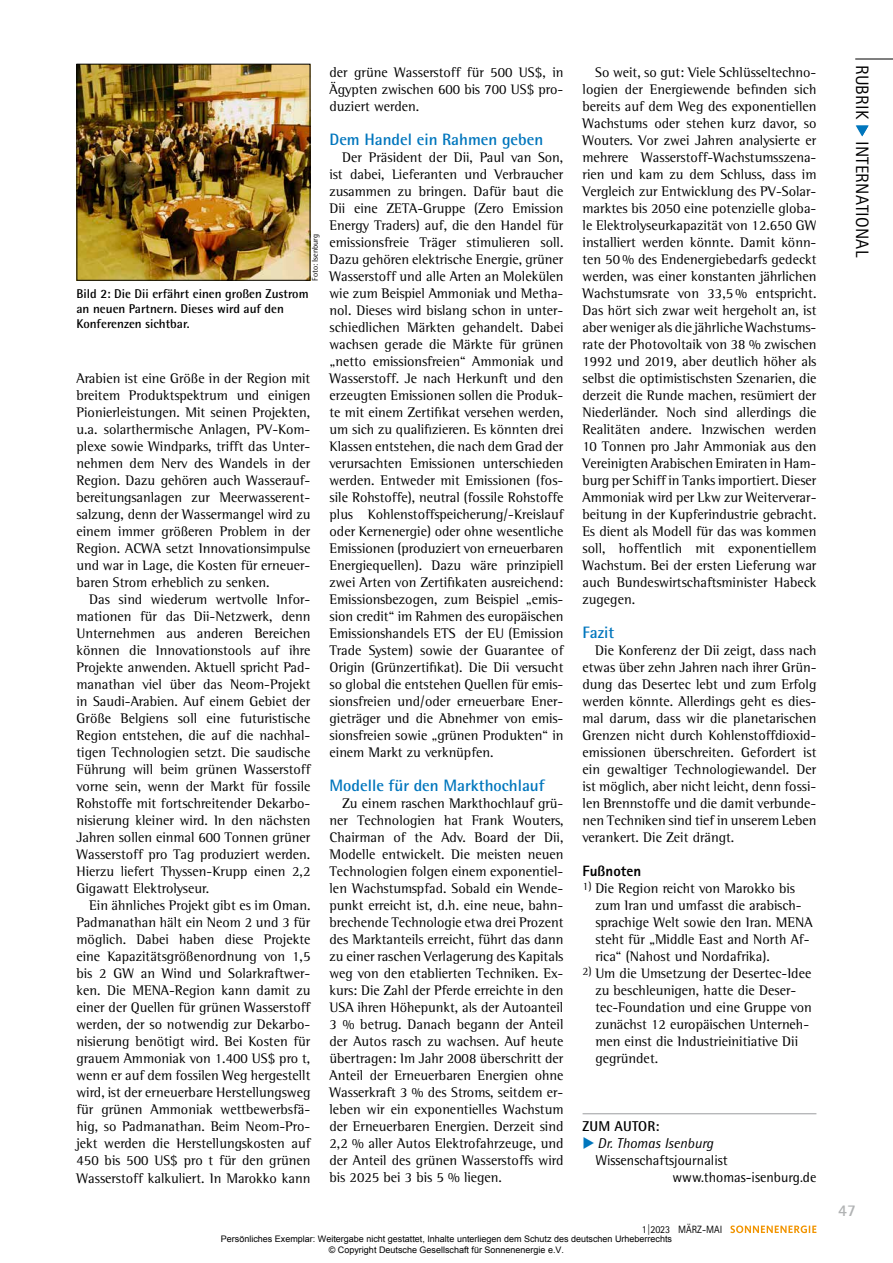
<style>
.page{position:relative;width:893px;height:1263px;background:#fff}
.page>*{position:absolute;margin:0;border:0;box-sizing:border-box;transform-origin:0 0}
.t1{font:18px "Rotis Sans Serif Std";letter-spacing:.01em;color:#000}
.t2{font:700 16.5px "Rotis Semi Sans Std";color:#0076bd}
.t3{font:700 16.5px "Rotis Semi Sans Std";color:#b1b3b4}
.t4{font:800 15px "Rotis Sans Serif Std";color:#000}
.t5{font:14.25px/17px "Rotis Semi Serif Std";color:#000;text-align:justify}
.t6{font:14.25px "Rotis Semi Sans Std";color:#000}
.t7{font:italic 14.25px "Rotis Semi Sans Std";color:#000}
.t8{font:700 14.25px "Rotis Semi Sans Std";letter-spacing:.01em;color:#000}
.t9{font:700 12.75px/15px "Rotis Semi Sans Std";color:#000}
.t10{font:10.65px "Rotis Sans Serif Std";color:#000;scale:.95 1}
.t11{font:9px/10.8px "Arial";color:#000;text-align:center}
.t12{font:8.25px "Rotis Semi Sans Std";color:#000}
.s1{color:#0076bd}
</style>
<div class="page">
<svg style="left:730px;top:1225px;width:86px;height:8px"></svg>
<hr style="left:855px;top:59px;width:38px;height:1px;background:#000">
<hr style="left:583px;top:1113px;width:233px;height:1px;background:#9c9d9f">
<svg style="left:856px;top:125px;width:13px;height:12px"></svg>
<img style="left:78px;top:66px;width:230px;height:213px">
<div style="left:76px;top:64px;width:234px;height:217px;border:1px solid #000"></div>
<p class="t12" style="left:310px;top:281px;width:48px;rotate:-90deg">Foto: Isenburg</p>
<p class="t9" style="left:76px;top:286px;width:234px">Bild 2: Die Dii erfährt einen großen Zustrom an neuen Partnern. Dieses wird auf den<br>Konferenzen sichtbar.</p>
<p class="t5" style="left:77px;top:369px;width:235px">Arabien ist eine Größe in der Region mit breitem Produktspektrum und einigen Pionierleistungen. Mit seinen Projekten, u.a. solarthermische Anlagen, PV-Kom&shy;plexe sowie Windparks, trifft das Unter&shy;nehmen dem Nerv des Wandels in der Region. Dazu gehören auch Wasserauf&shy;bereitungsanlagen zur Meerwasserent&shy;salzung, denn der Wassermangel wird zu einem immer größeren Problem in der Region. ACWA setzt Innovationsimpulse und war in Lage, die Kosten für erneuer&shy;baren Strom erheblich zu senken.</p>
<p class="t5" style="left:77px;top:591px;width:235px;text-indent:13px">Das sind wiederum wertvolle Infor&shy;mationen für das Dii-Netzwerk, denn Unternehmen aus anderen Bereichen können die Innovationstools auf ihre Projekte anwenden. Aktuell spricht Pad&shy;manathan viel über das Neom-Projekt in Saudi-Arabien. Auf einem Gebiet der Größe Belgiens soll eine futuristische Region entstehen, die auf die nachhal&shy;tigen Technologien setzt. Die saudische Führung will beim grünen Wasserstoff vorne sein, wenn der Markt für fossile Rohstoffe mit fortschreitender Dekarbo&shy;nisierung kleiner wird. In den nächsten Jahren sollen einmal 600 Tonnen grüner Wasserstoff pro Tag produziert werden.<br>Hierzu liefert Thyssen-Krupp einen 2,2<br>Gigawatt Elektrolyseur.</p>
<p class="t5" style="left:77px;top:897px;width:235px;text-indent:13px">Ein ähnliches Projekt gibt es im Oman.<br>Padmanathan hält ein Neom 2 und 3 für möglich. Dabei haben diese Projekte eine Kapazitätsgrößenordnung von 1,5 bis 2 GW an Wind und Solarkraftwer&shy;ken. Die MENA-Region kann damit zu einer der Quellen für grünen Wasserstoff werden, der so notwendig zur Dekarbo&shy;nisierung benötigt wird. Bei Kosten für grauem Ammoniak von 1.400 US$ pro t, wenn er auf dem fossilen Weg hergestellt wird, ist der erneuerbare Herstellungsweg für grünen Ammoniak wettbewerbsfä&shy;hig, so Padmanathan. Beim Neom-Pro&shy;jekt werden die Herstellungskosten auf 450 bis 500 US$ pro t für den grünen Wasserstoff kalkuliert. In Marokko kann</p>
<p class="t5" style="left:330px;top:64px;width:235px">der grüne Wasserstoff für 500 US$, in Ägypten zwischen 600 bis 700 US$ pro&shy;duziert werden.</p>
<p class="t2" style="left:330px;top:129px;width:215px">Dem Handel ein Rahmen geben</p>
<p class="t5" style="left:330px;top:148px;width:235px;text-indent:13px">Der Präsident der Dii, Paul van Son, ist dabei, Lieferanten und Verbraucher zusammen zu bringen. Dafür baut die Dii eine ZETA-Gruppe (Zero Emission Energy Traders) auf, die den Handel für emissionsfreie Träger stimulieren soll.<br>Dazu gehören elektrische Energie, grüner Wasserstoff und alle Arten an Molekülen wie zum Beispiel Ammoniak und Metha&shy;nol. Dieses wird bislang schon in unter&shy;schiedlichen Märkten gehandelt. Dabei wachsen gerade die Märkte für grünen „netto emissionsfreien“ Ammoniak und Wasserstoff. Je nach Herkunft und den erzeugten Emissionen sollen die Produk&shy;te mit einem Zertifikat versehen werden, um sich zu qualifizieren. Es könnten drei Klassen entstehen, die nach dem Grad der verursachten Emissionen unterschieden werden. Entweder mit Emissionen (fos&shy;sile Rohstoffe), neutral (fossile Rohstoffe plus Kohlenstoffspeicherung/-Kreislauf oder Kernenergie) oder ohne wesentliche Emissionen (produziert von erneuerbaren Energiequellen). Dazu wäre prinzipiell zwei Arten von Zertifikaten ausreichend:<br>Emissionsbezogen, zum Beispiel „emis&shy;sion credit“ im Rahmen des europäischen Emissionshandels ETS der EU (Emission Trade System) sowie der Guarantee of Origin (Grünzertifikat). Die Dii versucht so global die entstehen Quellen für emis&shy;sionsfreien und/oder erneuerbare Ener&shy;gieträger und die Abnehmer von emis&shy;sionsfreien sowie „grünen Produkten“ in einem Markt zu verknüpfen.</p>
<p class="t2" style="left:330px;top:775px;width:217px">Modelle für den Markthochlauf</p>
<p class="t5" style="left:330px;top:795px;width:235px;text-indent:13px">Zu einem raschen Markthochlauf grü&shy;ner Technologien hat Frank Wouters, Chairman of the Adv. Board der Dii, Modelle entwickelt. Die meisten neuen Technologien folgen einem exponentiel&shy;len Wachstumspfad. Sobald ein Wende&shy;punkt erreicht ist, d.h. eine neue, bahn&shy;brechende Technologie etwa drei Prozent des Marktanteils erreicht, führt das dann zu einer raschen Verlagerung des Kapitals weg von den etablierten Techniken. Ex&shy;kurs: Die Zahl der Pferde erreichte in den USA ihren Höhepunkt, als der Autoanteil 3 % betrug. Danach begann der Anteil der Autos rasch zu wachsen. Auf heute übertragen: Im Jahr 2008 überschritt der Anteil der Erneuerbaren Energien ohne Wasserkraft 3 % des Stroms, seitdem er&shy;leben wir ein exponentielles Wachstum der Erneuerbaren Energien. Derzeit sind 2,2 % aller Autos Elektrofahrzeuge, und der Anteil des grünen Wasserstoffs wird bis 2025 bei 3 bis 5 % liegen.</p>
<p class="t5" style="left:583px;top:63px;width:235px;text-indent:13px">So weit, so gut: Viele Schlüsseltechno&shy;logien der Energiewende befinden sich bereits auf dem Weg des exponentiellen Wachstums oder stehen kurz davor, so Wouters. Vor zwei Jahren analysierte er mehrere Wasserstoff-Wachstumsszena&shy;rien und kam zu dem Schluss, dass im Vergleich zur Entwicklung des PV-Solar&shy;marktes bis 2050 eine potenzielle globa&shy;le Elektrolyseurkapazität von 12.650 GW installiert werden könnte. Damit könn&shy;ten 50 % des Endenergiebedarfs gedeckt werden, was einer konstanten jährlichen Wachstumsrate von 33,5 % entspricht.<br>Das hört sich zwar weit hergeholt an, ist aber weniger als die jährliche Wachstums&shy;rate der Photovoltaik von 38 % zwischen 1992 und 2019, aber deutlich höher als selbst die optimistischsten Szenarien, die derzeit die Runde machen, resümiert der Niederländer. Noch sind allerdings die Realitäten andere. Inzwischen werden 10 Tonnen pro Jahr Ammoniak aus den Vereinigten Arabischen Emiraten in Ham&shy;burg per Schiff in Tanks importiert. Dieser Ammoniak wird per Lkw zur Weiterverar&shy;beitung in der Kupferindustrie gebracht.<br>Es dient als Modell für das was kommen soll, hoffentlich mit exponentiellem Wachstum. Bei der ersten Lieferung war auch Bundeswirtschaftsminister Habeck zugegen.</p>
<p class="t2" style="left:583px;top:622px;width:33px">Fazit</p>
<p class="t5" style="left:583px;top:642px;width:235px;text-indent:13px">Die Konferenz der Dii zeigt, dass nach etwas über zehn Jahren nach ihrer Grün&shy;dung das Desertec lebt und zum Erfolg werden könnte. Allerdings geht es dies&shy;mal darum, dass wir die planetarischen Grenzen nicht durch Kohlenstoffdioxid&shy;emissionen überschreiten. Gefordert ist ein gewaltiger Technologiewandel. Der ist möglich, aber nicht leicht, denn fossi&shy;len Brennstoffe und die damit verbunde&shy;nen Techniken sind tief in unserem Leben verankert. Die Zeit drängt.</p>
<p class="t4" style="left:583px;top:861px;width:60px">Fußnoten</p>
<p class="t5" style="left:595px;top:880px;width:219px;text-align:left;text-indent:-13px"><sup>1)</sup> Die Region reicht von Marokko bis zum Iran und umfasst die arabisch&shy;sprachige Welt sowie den Iran. MENA steht für „Middle East and North Af&shy;rica“ (Nahost und Nordafrika).</p>
<p class="t5" style="left:595px;top:965px;width:218px;text-align:left;text-indent:-13px"><sup>2)</sup> Um die Umsetzung der Desertec-Idee zu beschleunigen, hatte die Deser&shy;tec-Foundation und eine Gruppe von zunächst 12 europäischen Unterneh&shy;men einst die Industrieinitiative Dii gegründet.</p>
<p class="t8" style="left:583px;top:1117px;width:78px">ZUM AUTOR:</p>
<p class="t7" style="left:583px;top:1135px;width:132px"><span class="s1">◆</span> Dr. Thomas Isenburg</p>
<p class="t6" style="left:595px;top:1152px;width:134px">Wissenschaftsjournalist</p>
<p class="t6" style="left:672px;top:1169px;width:145px">www.thomas-isenburg.de</p>
<p class="t10" style="left:642px;top:1223px;width:86px">1|2023 MÄRZ-MAI</p>
<p class="t11" style="left:221px;top:1233px;width:453px">Persönliches Exemplar: Weitergabe nicht gestattet, Inhalte unterliegen dem Schutz des deutschen Urheberrechts © Copyright Deutsche Gesellschaft für Sonnenenergie e.V.</p>
<p class="t1" style="left:873px;top:65px;width:194px;rotate:90deg">RUBRIK <span class="s1">◆</span> INTERNATIONAL</p>
<p class="t3" style="left:838px;top:1200px;width:19px">47</p>
</div>
